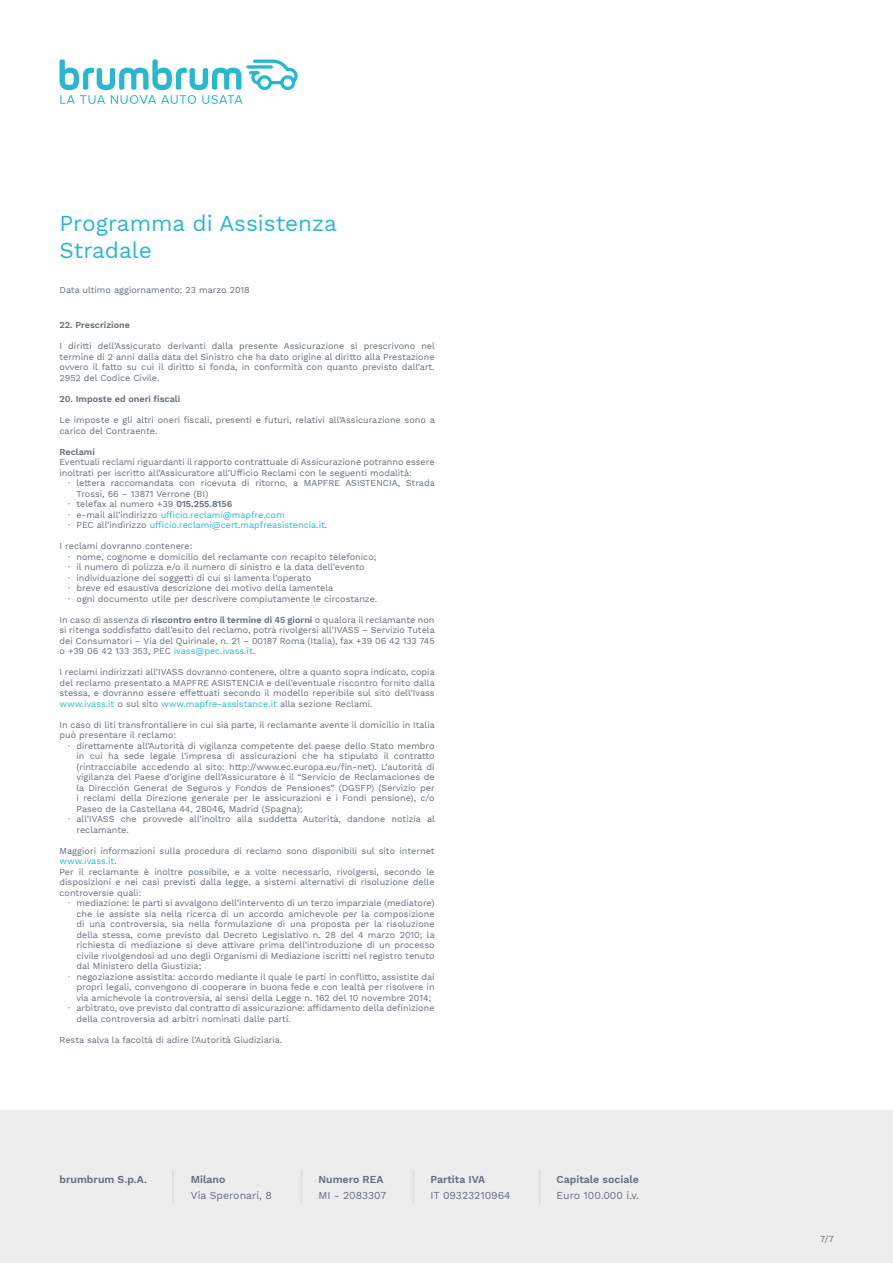
<style>
.page{position:relative;width:893px;height:1263px;background:#fff}
.page>*{position:absolute;margin:0;border:0;box-sizing:border-box;transform-origin:0 0}
.t1{font:22.5px/27px "Work Sans";color:#28b8ce}
.t2{font:600 10.5px "Work Sans";color:#626d7b}
.t3{font:10.5px "Work Sans";color:#626d7b}
.t4{font:9px/10.5px "Work Sans";color:#626d7b}
.t5{font:9px "Work Sans";color:#28b8ce}
.t6{font:600 9px "Work Sans";color:#626d7b}
.s1{font-weight:600}
.s2{color:#626d7b}
.s3{color:#28b8ce}
</style>
<div class="page">
<div style="left:0;top:1110px;width:893px;height:153px;background:#ededed"></div>
<hr style="left:172px;top:1170px;width:2px;height:34px;background:#ddd">
<hr style="left:301px;top:1170px;width:1px;height:34px;background:#ddd">
<hr style="left:413px;top:1170px;width:1px;height:34px;background:#ddd">
<hr style="left:539px;top:1170px;width:1px;height:34px;background:#ddd">
<svg style="left:249px;top:60px;width:49px;height:30px"></svg>
<svg style="left:60px;top:60px;width:183px;height:44px"></svg>
<h1 class="t1" style="left:60px;top:211px;width:279px">Programma di Assistenza<br>Stradale</h1>
<p class="t4" style="left:60px;top:285px;width:192px">Data ultimo aggiornamento: 23 marzo 2018</p>
<p class="t6" style="left:60px;top:320px;width:72px">22. Prescrizione</p>
<p class="t4" style="left:60px;top:341px;width:377px;text-align:justify">I diritti dell’Assicurato derivanti dalla presente Assicurazione si prescrivono nel termine di 2 anni dalla data del Sinistro che ha dato origine al diritto alla Prestazione ovvero il fatto su cui il diritto si fonda, in conformità con quanto previsto dall’art.<br>2952 del Codice Civile.</p>
<p class="t6" style="left:60px;top:394px;width:122px">20. Imposte ed oneri fiscali</p>
<p class="t4" style="left:60px;top:415px;width:377px">Le imposte e gli altri oneri fiscali, presenti e futuri, relativi all’Assicurazione sono a carico del Contraente.</p>
<p class="t6" style="left:60px;top:446px;width:37px">Reclami</p>
<p class="t4" style="left:60px;top:457px;width:377px">Eventuali reclami riguardanti il rapporto contrattuale di Assicurazione potranno essere inoltrati per iscritto all’Assicuratore all’Ufficio Reclami con le seguenti modalità:</p>
<p class="t4" style="left:68px;top:478px;width:368px">· lettera raccomandata con ricevuta di ritorno, a MAPFRE ASISTENCIA, Strada</p>
<p class="t4" style="left:77px;top:489px;width:133px">Trossi, 66 – 13871 Verrone (BI)</p>
<p class="t4" style="left:68px;top:499px;width:166px">· telefax al numero +39 <span class="s1">015.255.8156</span></p>
<p class="t5" style="left:68px;top:509px;width:218px"><span class="s2">· e-mail all’indirizzo</span> ufficio.reclami@mapfre.com</p>
<p class="t5" style="left:68px;top:520px;width:261px"><span class="s2">· PEC all’indirizzo</span> ufficio.reclami@cert.mapfreasistencia.it<span class="s2">.</span></p>
<p class="t4" style="left:68px;top:541px;width:311px;text-indent:-9px">I reclami dovranno contenere:<br>· nome, cognome e domicilio del reclamante con recapito telefonico; · il numero di polizza e/o il numero di sinistro e la data dell’evento<br>· individuazione dei soggetti di cui si lamenta l’operato<br>· breve ed esaustiva descrizione del motivo della lamentela<br>· ogni documento utile per descrivere compiutamente le circostanze.</p>
<p class="t4" style="left:60px;top:615px;width:377px;text-align:justify">In caso di assenza di <span class="s1">riscontro entro il termine di 45 giorni</span> o qualora il reclamante non si ritenga soddisfatto dall’esito del reclamo, potrà rivolgersi all’IVASS – Servizio Tutela dei Consumatori – Via del Quirinale, n. 21 – 00187 Roma (Italia), fax +39 06 42 133 745 o +39 06 42 133 353, PEC <span class="s3">ivass@pec.ivass.it</span>.</p>
<p class="t4" style="left:60px;top:667px;width:377px;text-align:justify">I reclami indirizzati all’IVASS dovranno contenere, oltre a quanto sopra indicato, copia del reclamo presentato a MAPFRE ASISTENCIA e dell’eventuale riscontro fornito dalla stessa, e dovranno essere effettuati secondo il modello reperibile sul sito dell’Ivass <span class="s3">www.ivass.it</span> o sul sito <span class="s3">www.mapfre-assistance.it</span> alla sezione Reclami.</p>
<p class="t4" style="left:60px;top:720px;width:377px">In caso di liti transfrontaliere in cui sia parte, il reclamante avente il domicilio in Italia può presentare il reclamo:</p>
<p class="t4" style="left:68px;top:741px;width:368px">· direttamente all’Autorità di vigilanza competente del paese dello Stato membro</p>
<p class="t4" style="left:77px;top:751px;width:360px">in cui ha sede legale l’impresa di assicurazioni che ha stipulato il contratto</p>
<p class="t4" style="left:77px;top:762px;width:360px">(rintracciabile accedendo al sito: http://www.ec.europa.eu/fin-net). L’autorità di</p>
<p class="t4" style="left:77px;top:772px;width:360px">vigilanza del Paese d’origine dell’Assicuratore è il “Servicio de Reclamaciones de</p>
<p class="t4" style="left:77px;top:783px;width:360px">la Dirección General de Seguros y Fondos de Pensiones” (DGSFP) (Servizio per</p>
<p class="t4" style="left:77px;top:793px;width:360px">i reclami della Direzione generale per le assicurazioni e i Fondi pensione), c/o</p>
<p class="t4" style="left:77px;top:804px;width:227px">Paseo de la Castellana 44, 28046, Madrid (Spagna);</p>
<p class="t4" style="left:68px;top:814px;width:368px">· all’IVASS che provvede all’inoltro alla suddetta Autorità, dandone notizia al</p>
<p class="t4" style="left:77px;top:825px;width:54px">reclamante.</p>
<p class="t4" style="left:60px;top:846px;width:377px">Maggiori informazioni sulla procedura di reclamo sono disponibili sul sito internet <span class="s3">www.ivass.it</span>.<br>Per il reclamante è inoltre possibile, e a volte necessario, rivolgersi, secondo le disposizioni e nei casi previsti dalla legge, a sistemi alternativi di risoluzione delle controversie quali:</p>
<p class="t4" style="left:68px;top:898px;width:368px">· mediazione: le parti si avvalgono dell’intervento di un terzo imparziale (mediatore)</p>
<p class="t4" style="left:77px;top:909px;width:360px">che le assiste sia nella ricerca di un accordo amichevole per la composizione</p>
<p class="t4" style="left:77px;top:919px;width:360px">di una controversia, sia nella formulazione di una proposta per la risoluzione</p>
<p class="t4" style="left:77px;top:930px;width:360px">della stessa, come previsto dal Decreto Legislativo n. 28 del 4 marzo 2010; la</p>
<p class="t4" style="left:77px;top:940px;width:359px">richiesta di mediazione si deve attivare prima dell’introduzione di un processo</p>
<p class="t4" style="left:77px;top:951px;width:360px">civile rivolgendosi ad uno degli Organismi di Mediazione iscritti nel registro tenuto</p>
<p class="t4" style="left:77px;top:961px;width:126px">dal Ministero della Giustizia;</p>
<p class="t4" style="left:68px;top:972px;width:368px">· negoziazione assistita: accordo mediante il quale le parti in conflitto, assistite dai</p>
<p class="t4" style="left:77px;top:982px;width:360px">propri legali, convengono di cooperare in buona fede e con lealtà per risolvere in</p>
<p class="t4" style="left:77px;top:993px;width:356px">via amichevole la controversia, ai sensi della Legge n. 162 del 10 novembre 2014;</p>
<p class="t4" style="left:68px;top:1003px;width:368px">· arbitrato, ove previsto dal contratto di assicurazione: affidamento della definizione</p>
<p class="t4" style="left:77px;top:1014px;width:216px">della controversia ad arbitri nominati dalle parti.</p>
<p class="t4" style="left:60px;top:1035px;width:224px">Resta salva la facoltà di adire l’Autorità Giudiziaria.</p>
<p class="t2" style="left:60px;top:1173px;width:89px">brumbrum S.p.A.</p>
<p class="t2" style="left:191px;top:1173px;width:36px">Milano</p>
<p class="t3" style="left:191px;top:1189px;width:83px">Via Speronari, 8</p>
<p class="t2" style="left:318px;top:1173px;width:66px">Numero REA</p>
<p class="t3" style="left:318px;top:1189px;width:69px">MI - 2083307</p>
<p class="t2" style="left:430px;top:1173px;width:56px">Partita IVA</p>
<p class="t3" style="left:430px;top:1189px;width:82px">IT 09323210964</p>
<p class="t2" style="left:557px;top:1173px;width:84px">Capitale sociale</p>
<p class="t3" style="left:557px;top:1189px;width:84px">Euro 100.000 i.v.</p>
<p class="t4" style="left:820px;top:1234px;width:15px">7/7</p>
</div>
